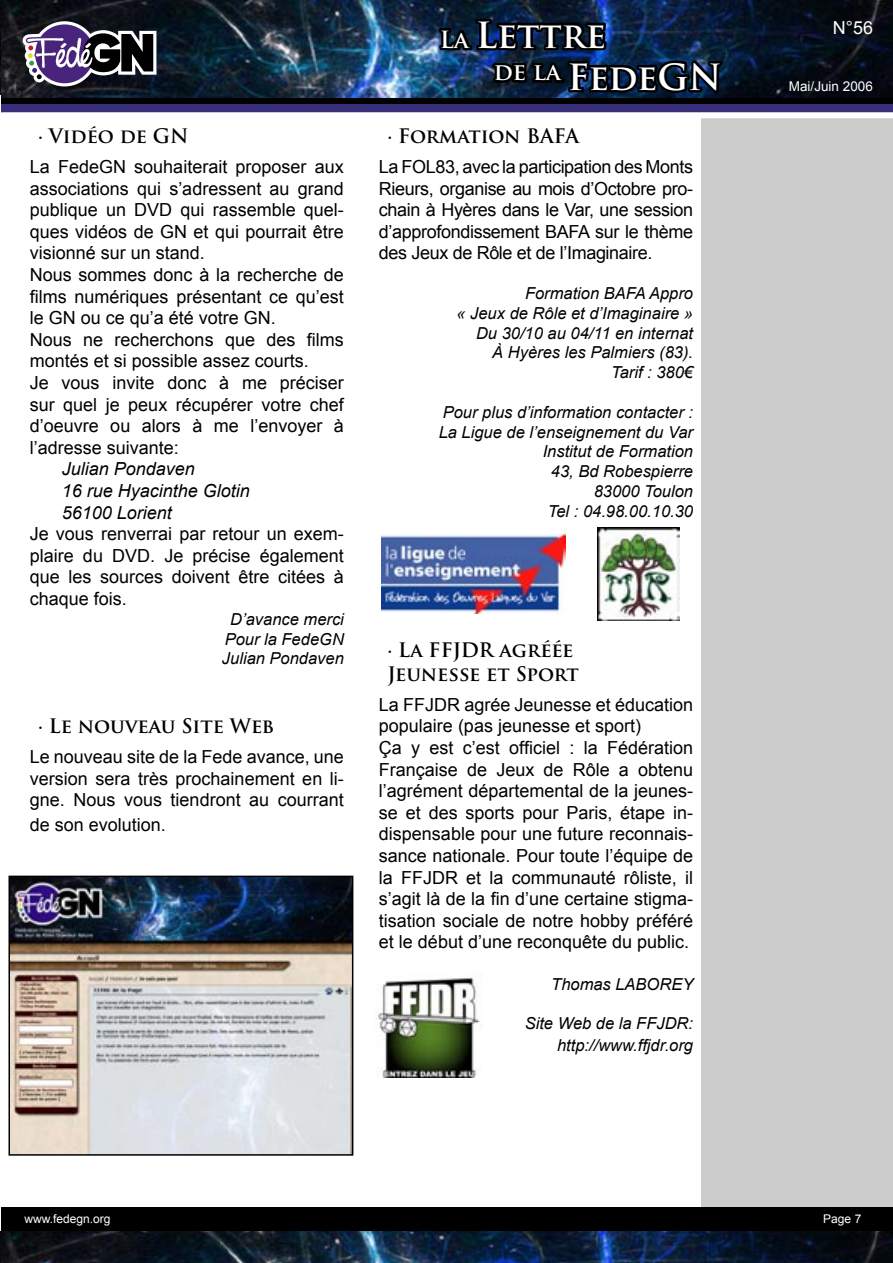
<style>
.page{position:relative;width:893px;height:1263px;background:#fff}
.page>*{position:absolute;margin:0;border:0;box-sizing:border-box;transform-origin:0 0}
.t1{font:700 35.1px/42.2px "Trajan Pro";color:#fff}
.t2{font:700 19.5px/23.4px "Trajan Pro";color:#000}
.t3{font:18px/21.6px "Arial";color:#000;text-align:justify}
.t4{font:italic 18px/21.6px "Arial";color:#000}
.t5{font:18px "Arial";color:#fff}
.t6{font:italic 16.5px/19.8px "Arial";color:#000;text-align:right}
.t7{font:13.5px "Arial";color:#fff}
.t8{font:12px "Arial";color:#fff}
.s1{font-size:23.1px}
</style>
<div class="page">
<div style="left:702px;top:104px;width:191px;height:1104px;background:#ccc"></div>
<hr style="left:0;top:1px;width:1px;height:103px;background:#000">
<div style="left:1px;top:104px;width:892px;height:9px;background:#392e7a"></div>
<div style="left:1px;top:112px;width:892px;height:6px;background:#fff"></div>
<div style="left:1px;top:1px;width:892px;height:103px;background:#000"></div>
<img style="left:1px;top:0;width:892px;height:98px">
<svg style="left:1px;top:1208px;width:892px;height:55px;background:#08111d"></svg>
<svg style="left:23px;top:21px;width:133px;height:65px"></svg>
<svg style="left:437px;top:0;width:288px;height:177px"></svg>
<img style="left:597px;top:527px;width:82px;height:94px">
<img style="left:381px;top:533px;width:184px;height:81px">
<img style="left:12px;top:879px;width:338px;height:274px">
<div style="left:9px;top:876px;width:344px;height:280px;border:2px solid #000"></div>
<img style="left:376px;top:977px;width:105px;height:100px">
<p class="t2" style="left:38px;top:124px;width:152px">· Vidéo de GN</p>
<p class="t3" style="left:30px;top:156px;width:316px;text-align:left">La FedeGN souhaiterait proposer aux associations qui s’adressent au grand publique un DVD qui rassemble quel&shy;ques vidéos de GN et qui pourrait être visionné sur un stand.<br>Nous sommes donc à la recherche de films numériques présentant ce qu’est le GN ou ce qu’a été votre GN.<br>Nous ne recherchons que des films montés et si possible assez courts.<br>Je vous invite donc à me préciser sur quel je peux récupérer votre chef d’oeuvre ou alors à me l’envoyer à l’adresse suivante:</p>
<p class="t4" style="left:62px;top:458px;width:190px">Julian Pondaven<br>16 rue Hyacinthe Glotin<br>56100 Lorient</p>
<p class="t3" style="left:30px;top:523px;width:316px">Je vous renverrai par retour un exem&shy;plaire du DVD. Je précise également que les sources doivent être citées à chaque fois.</p>
<p class="t6" style="left:222px;top:609px;width:123px;text-align:center">D’avance merci<br>Pour la FedeGN<br>Julian Pondaven</p>
<p class="t2" style="left:38px;top:714px;width:238px">· Le nouveau Site Web</p>
<p class="t3" style="left:30px;top:746px;width:316px">Le nouveau site de la Fede avance, une version sera très prochainement en li&shy;gne. Nous vous tiendront au courrant</p>
<p class="t3" style="left:30px;top:814px;width:138px">de son evolution.</p>
<h1 class="t1" style="left:494px;top:14px;width:230px;text-indent:-54px"><span class="s1">La</span> Lettre<br><sup>de</sup> <sup>la</sup> FedeGN</h1>
<p class="t2" style="left:387px;top:124px;width:193px">· Formation BAFA</p>
<p class="t3" style="left:379px;top:156px;width:316px">La FOL83, avec la participation des Monts Rieurs, organise au mois d’Octobre pro&shy;chain à Hyères dans le Var, une session d’approfondissement BAFA sur le thème des Jeux de Rôle et de l’Imaginaire.</p>
<p class="t6" style="left:456px;top:283px;width:238px">Formation BAFA Appro<br>« Jeux de Rôle et d’Imaginaire »<br>Du 30/10 au 04/11 en internat<br>À Hyères les Palmiers (83).<br>Tarif : 380€</p>
<p class="t6" style="left:439px;top:402px;width:256px">Pour plus d’information contacter :<br>La Ligue de l’enseignement du Var<br>Institut de Formation<br>43, Bd Robespierre<br>83000 Toulon<br>Tel : 04.98.00.10.30</p>
<p class="t2" style="left:387px;top:639px;width:193px">· La FFJDR agréée<br>Jeunesse et Sport</p>
<p class="t3" style="left:379px;top:694px;width:316px;text-align:left">La FFJDR agrée Jeunesse et éducation populaire (pas jeunesse et sport)<br>Ça y est c’est officiel : la Fédération Française de Jeux de Rôle a obtenu l’agrément départemental de la jeunes&shy;se et des sports pour Paris, étape in&shy;dispensable pour une future reconnais&shy;sance nationale. Pour toute l’équipe de la FFJDR et la communauté rôliste, il s’agit là de la fin d’une certaine stigma&shy;tisation sociale de notre hobby préféré et le début d’une reconquête du public.</p>
<p class="t6" style="left:551px;top:974px;width:144px">Thomas LABOREY</p>
<p class="t6" style="left:525px;top:1013px;width:170px;line-height:21.6px">Site Web de la FFJDR: http://www.ffjdr.org</p>
<p class="t5" style="left:833px;top:16px;width:42px">N°56</p>
<p class="t7" style="left:789px;top:77px;width:86px">Mai/Juin 2006</p>
<p class="t8" style="left:25px;top:1211px;width:88px">www.fedegn.org</p>
<p class="t8" style="left:823px;top:1211px;width:40px">Page 7</p>
</div>
